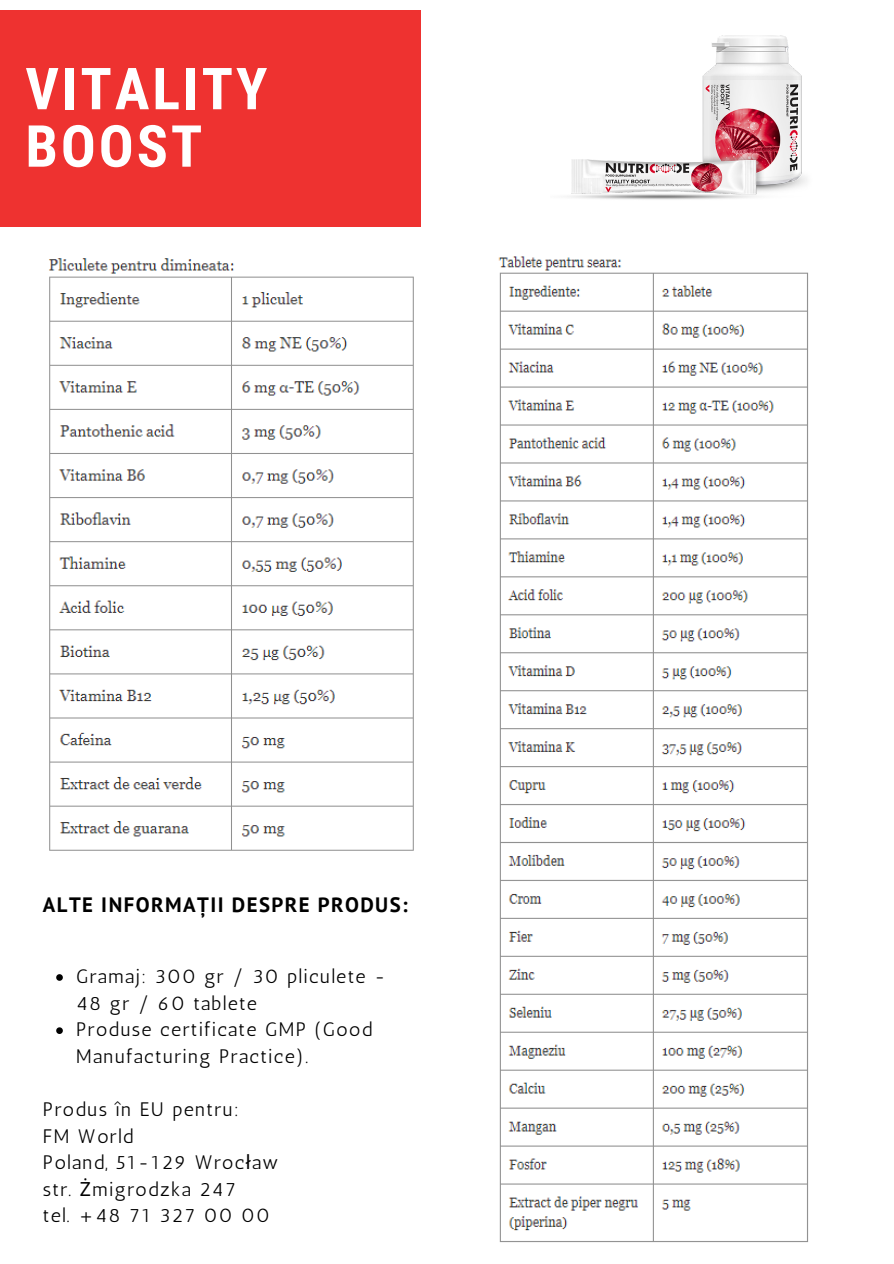
<style>
.page{position:relative;width:894px;height:1264px;background:#fff}
.page>*{position:absolute;margin:0;border:0;box-sizing:border-box;transform-origin:0 0}
.t1{font:700 57.9px/57.4px "Roboto Condensed";letter-spacing:.05em;color:#fff}
.t2{font:700 20.7px "PT Sans";letter-spacing:.07em;color:#000}
.t3{font:19.5px/26.5px "Antic";letter-spacing:.07em;color:#000}
.s1{font-family:"Noto Sans"}
</style>
<div class="page">
<div style="left:0;top:11px;width:421px;height:215px;background:#ee3230"></div>
<svg style="left:56px;top:974px;width:7px;height:6px"></svg>
<svg style="left:56px;top:1027px;width:7px;height:6px"></svg>
<img style="left:567px;top:35px;width:240px;height:165px">
<img style="left:48px;top:258px;width:366px;height:593px">
<img style="left:498px;top:256px;width:311px;height:987px">
<p class="t1" style="left:25px;top:61px;width:243px">VITALITY<br>BOOST</p>
<p class="t2" style="left:43px;top:890px;width:366px">ALTE INFORMAȚII DESPRE PRODUS:</p>
<p class="t3" style="left:76px;top:963px;width:311px">Gramaj: 300 gr / 30 pliculete -<br>48 gr / 60 tablete</p>
<p class="t3" style="left:76px;top:1016px;width:297px">Produse certificate GMP (Good<br>Manufacturing Practice).</p>
<p class="t3" style="left:43px;top:1095px;width:197px">Produs în EU pentru:</p>
<p class="t3" style="left:43px;top:1122px;width:92px">FM World</p>
<p class="t3" style="left:43px;top:1149px;width:237px">Poland, 51-129 Wroc<span class="s1">ł</span>aw</p>
<p class="t3" style="left:43px;top:1175px;width:194px">str. <span class="s1">Ż</span>migrodzka 247</p>
<p class="t3" style="left:43px;top:1202px;width:228px">tel. +48 71 327 00 00</p>
</div>
